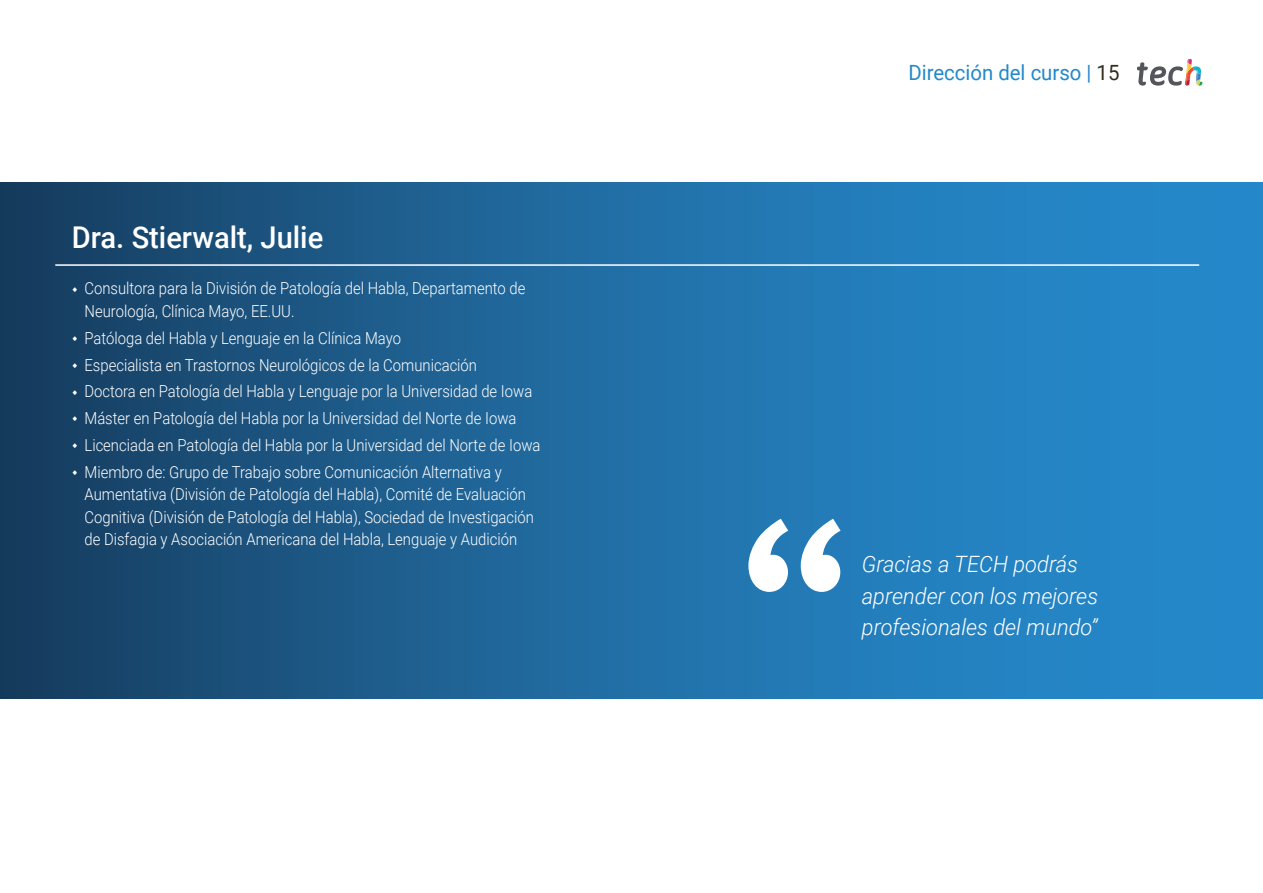
<style>
.page{position:relative;width:1263px;height:893px;background:#fff}
.page>*{position:absolute;margin:0;border:0;box-sizing:border-box;transform-origin:0 0}
.t1{font:500 30px "Roboto";color:#fff}
.t2{font:italic 300 22.5px/31.5px "Roboto";color:#fff}
.t3{font:21px "Roboto";color:#2488c9}
.t4{font:300 16.5px/26.7px "Roboto";color:#fff;scale:.9 1}
.s1{color:#312e20}
</style>
<div class="page">
<div style="left:0;top:182px;width:1263px;height:516px;background:linear-gradient(to right,#184267,#2793d9)"></div>
<svg style="left:748px;top:519px;width:92px;height:73px"></svg>
<hr style="left:55px;top:264px;width:1144px;height:2px;background:#fff">
<svg style="left:1137px;top:59px;width:65px;height:27px"></svg>
<svg style="left:73px;top:287px;width:4px;height:5px"></svg>
<svg style="left:73px;top:336px;width:4px;height:5px"></svg>
<svg style="left:73px;top:363px;width:4px;height:5px"></svg>
<svg style="left:73px;top:390px;width:4px;height:5px"></svg>
<svg style="left:73px;top:416px;width:4px;height:5px"></svg>
<svg style="left:73px;top:443px;width:4px;height:5px"></svg>
<svg style="left:73px;top:470px;width:4px;height:5px"></svg>
<h1 class="t1" style="left:72px;top:216px;width:253px">Dra. Stierwalt, Julie</h1>
<p class="t4" style="left:85px;top:277px;width:491px;line-height:22.5px">Consultora para la División de Patología del Habla, Departamento de<br>Neurología, Clínica Mayo, EE.UU.</p>
<p class="t4" style="left:85px;top:324px;width:508px">Patóloga del Habla y Lenguaje en la Clínica Mayo<br>Especialista en Trastornos Neurológicos de la Comunicación<br>Doctora en Patología del Habla y Lenguaje por la Universidad de Iowa Máster en Patología del Habla por la Universidad del Norte de Iowa Licenciada en Patología del Habla por la Universidad del Norte de Iowa Miembro de: Grupo de Trabajo sobre Comunicación Alternativa y</p>
<p class="t4" style="left:85px;top:482px;width:501px;line-height:22.5px">Aumentativa (División de Patología del Habla), Comité de Evaluación<br>Cognitiva (División de Patología del Habla), Sociedad de Investigación de Disfagia y Asociación Americana del Habla, Lenguaje y Audición</p>
<p class="t3" style="left:908px;top:57px;width:213px">Dirección del curso | <span class="s1">15</span></p>
<h2 class="t2" style="left:862px;top:548px;width:238px">Gracias a TECH podrás aprender con los mejores profesionales del mundo”</h2>
</div>
